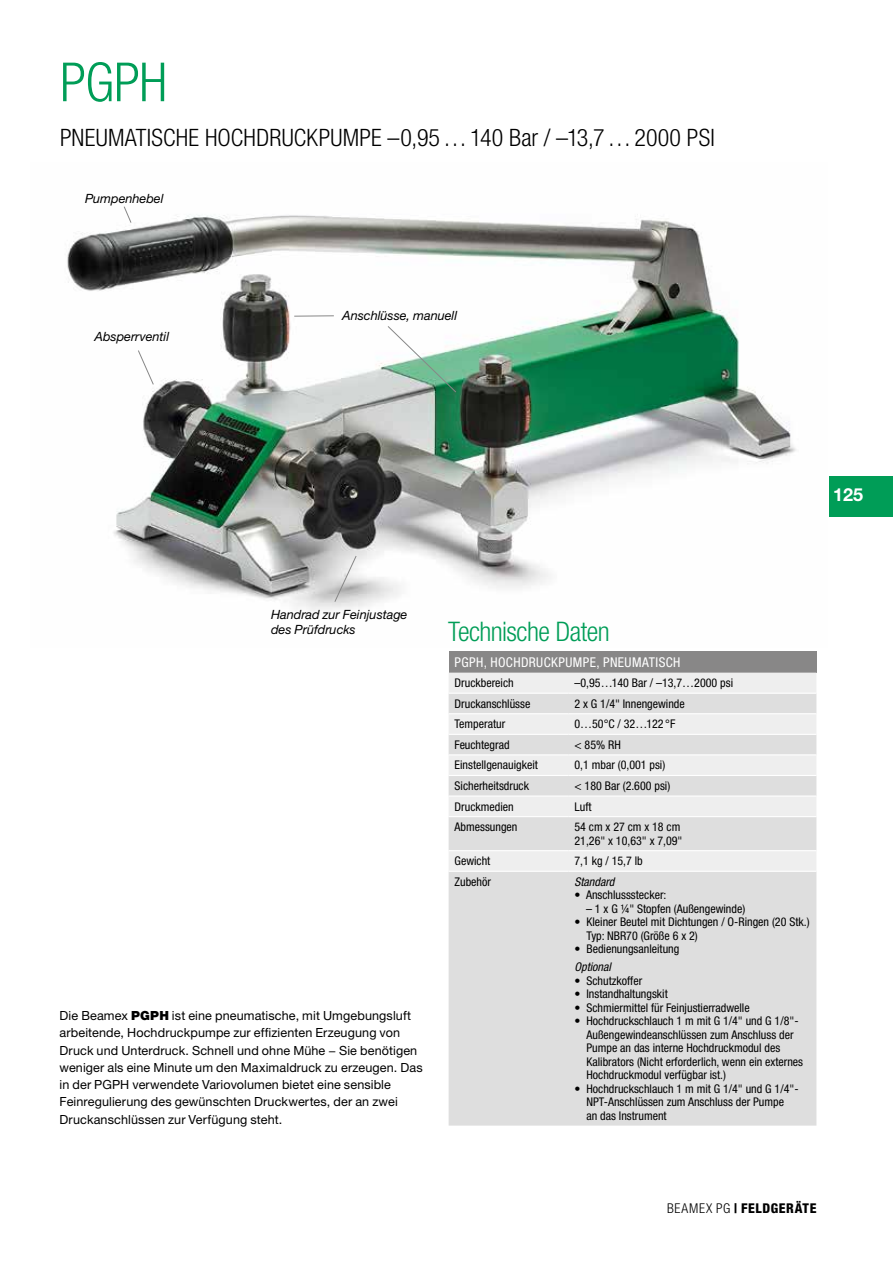
<style>
.page{position:relative;width:893px;height:1263px;background:#fff}
.page>*{position:absolute;margin:0;border:0;box-sizing:border-box;transform-origin:0 0}
.t1{font:300 condensed 54px "Helvetica Neue LT Std";color:#009d57}
.t2{font:300 condensed 27px "Helvetica Neue LT Std";letter-spacing:-.02em;color:#009d57}
.t3{font:300 condensed 24px "Helvetica Neue LT Std";letter-spacing:.01em;color:#000}
.t4{font:700 18px "Helvetica Neue LT Std";color:#fff}
.t5{font:condensed 13.5px "Helvetica Neue LT Std";letter-spacing:.03em;color:#fff}
.t6{font:800 condensed 13.5px "Helvetica Neue LT Std";letter-spacing:.04em;color:#000}
.t7{font:italic 12.75px/15px "Helvetica Neue LT Std";letter-spacing:-.005em;color:#000}
.t8{font:12.6px/17.2px "Helvetica Neue LT Std";letter-spacing:.01em;color:#000}
.t9{font:condensed 12px/13.5px "Helvetica Neue LT Std";color:#000}
.t10{font:italic condensed 12px "Helvetica Neue LT Std";color:#000}
.s1{font-weight:900}
.s2{font-weight:300}
</style>
<div class="page">
<img style="left:67px;top:215px;width:729px;height:396px">
<svg style="left:123px;top:206px;width:9px;height:18px"></svg>
<hr style="left:294px;top:315px;width:40px;height:2px;background:#878787">
<svg style="left:334px;top:555px;width:23px;height:48px"></svg>
<svg style="left:387px;top:325px;width:70px;height:68px"></svg>
<svg style="left:137px;top:350px;width:17px;height:35px"></svg>
<div style="left:449px;top:651px;width:367px;height:22px;background:#888787"></div>
<div style="left:449px;top:673px;width:367px;height:20px;background:#eee"></div>
<svg style="left:449px;top:694px;width:367px;height:431px;background:#e1e1e1"></svg>
<hr style="left:449px;top:734px;width:119px;height:1px;background:#fff">
<hr style="left:568px;top:734px;width:248px;height:1px;background:#fff">
<hr style="left:449px;top:775px;width:119px;height:1px;background:#fff">
<hr style="left:568px;top:775px;width:248px;height:1px;background:#fff">
<hr style="left:449px;top:816px;width:119px;height:1px;background:#fff">
<hr style="left:568px;top:816px;width:248px;height:1px;background:#fff">
<hr style="left:449px;top:871px;width:119px;height:1px;background:#fff">
<hr style="left:568px;top:871px;width:248px;height:1px;background:#fff">
<hr style="left:449px;top:713px;width:119px;height:1px;background:#fff">
<hr style="left:568px;top:713px;width:248px;height:1px;background:#fff">
<hr style="left:449px;top:754px;width:119px;height:1px;background:#fff">
<hr style="left:568px;top:754px;width:248px;height:1px;background:#fff">
<hr style="left:449px;top:795px;width:119px;height:2px;background:#fff">
<hr style="left:568px;top:795px;width:248px;height:2px;background:#fff">
<hr style="left:449px;top:850px;width:119px;height:1px;background:#fff">
<hr style="left:568px;top:850px;width:248px;height:1px;background:#fff">
<div style="left:829px;top:476px;width:64px;height:40px;background:#009d57"></div>
<h1 class="t1" style="left:60px;top:51px;width:109px">PGPH</h1>
<h3 class="t3" style="left:60px;top:123px;width:656px">PNEUMATISCHE HOCHDRUCKPUMPE –0,95…140 Bar / –13,7…2000 PSI</h3>
<p class="t7" style="left:85px;top:191px;width:80px">Pumpenhebel</p>
<p class="t7" style="left:95px;top:329px;width:76px">Absperrventil</p>
<p class="t7" style="left:342px;top:307px;width:116px">Anschlüsse, manuell</p>
<h3 class="t4" style="left:833px;top:484px;width:31px">125</h3>
<p class="t7" style="left:271px;top:607px;width:138px">Handrad zur Feinjustage des Prüfdrucks</p>
<h2 class="t2" style="left:448px;top:616px;width:163px">Technische Daten</h2>
<p class="t5" style="left:455px;top:654px;width:227px">PGPH, HOCHDRUCKPUMPE, PNEUMATISCH</p>
<p class="t9" style="left:455px;top:676px;width:61px">Druckbereich</p>
<p class="t9" style="left:574px;top:676px;width:160px">–0,95…140 Bar / –13,7…2000 psi</p>
<p class="t9" style="left:455px;top:697px;width:77px">Druckanschlüsse</p>
<p class="t9" style="left:574px;top:697px;width:112px">2 x G 1/4" Innengewinde</p>
<p class="t9" style="left:455px;top:717px;width:52px">Temperatur</p>
<p class="t9" style="left:574px;top:717px;width:102px">0…50°C / 32…122 °F</p>
<p class="t9" style="left:455px;top:738px;width:57px">Feuchtegrad</p>
<p class="t9" style="left:574px;top:738px;width:48px">&lt; 85% RH</p>
<p class="t9" style="left:455px;top:758px;width:85px">Einstellgenauigkeit</p>
<p class="t9" style="left:574px;top:758px;width:92px">0,1 mbar (0,001 psi)</p>
<p class="t9" style="left:455px;top:779px;width:76px">Sicherheitsdruck</p>
<p class="t9" style="left:574px;top:779px;width:97px">&lt; 180 Bar (2.600 psi)</p>
<p class="t9" style="left:455px;top:799px;width:61px">Druckmedien</p>
<p class="t9" style="left:574px;top:799px;width:19px">Luft</p>
<p class="t9" style="left:455px;top:820px;width:64px">Abmessungen</p>
<p class="t9" style="left:574px;top:820px;width:109px">54 cm x 27 cm x 18 cm<br>21,26" x 10,63" x 7,09"</p>
<p class="t9" style="left:455px;top:854px;width:37px">Gewicht</p>
<p class="t9" style="left:574px;top:854px;width:70px">7,1 kg / 15,7 lb</p>
<p class="t9" style="left:455px;top:875px;width:38px">Zubehör</p>
<p class="t10" style="left:574px;top:875px;width:41px">Standard</p>
<p class="t9" style="left:574px;top:888px;width:93px">• Anschlussstecker:</p>
<p class="t9" style="left:586px;top:902px;width:161px">– 1 x G ¼" Stopfen (Außengewinde)</p>
<p class="t9" style="left:586px;top:915px;width:225px;text-indent:-12px">• Kleiner Beutel mit Dichtungen / O-Ringen (20 Stk.)<br>Typ: NBR70 (Größe 6 x 2)</p>
<p class="t9" style="left:574px;top:942px;width:106px">• Bedienungsanleitung</p>
<p class="t10" style="left:574px;top:960px;width:38px">Optional</p>
<p class="t9" style="left:574px;top:973px;width:69px">• Schutzkoffer</p>
<p class="t9" style="left:574px;top:987px;width:95px">• Instandhaltungskit</p>
<p class="t9" style="left:574px;top:1000px;width:177px">• Schmiermittel für Feinjustierradwelle</p>
<p class="t9" style="left:586px;top:1014px;width:218px;text-indent:-12px">• Hochdruckschlauch 1 m mit G 1/4" und G 1/8"- Außengewindeanschlüssen zum Anschluss der Pumpe an das interne Hochdruckmodul des Kalibrators (Nicht erforderlich, wenn ein externes Hochdruckmodul verfügbar ist.)</p>
<p class="t9" style="left:586px;top:1081px;width:214px;text-indent:-12px">• Hochdruckschlauch 1 m mit G 1/4" und G 1/4"-<br>NPT-Anschlüssen zum Anschluss der Pumpe<br>an das Instrument</p>
<p class="t8" style="left:60px;top:1007px;width:365px">Die Beamex <span class="s1">PGPH</span> ist eine pneumatische, mit Umgebungsluft arbeitende, Hochdruckpumpe zur effizienten Erzeugung von Druck und Unterdruck. Schnell und ohne Mühe − Sie benötigen weniger als eine Minute um den Maximaldruck zu erzeugen. Das in der PGPH verwendete Variovolumen bietet eine sensible Feinregulierung des gewünschten Druckwertes, der an zwei Druckanschlüssen zur Verfügung steht.</p>
<p class="t6" style="left:667px;top:1200px;width:151px"><span class="s2">BEAMEX PG</span> | FELDGERÄTE</p>
</div>
